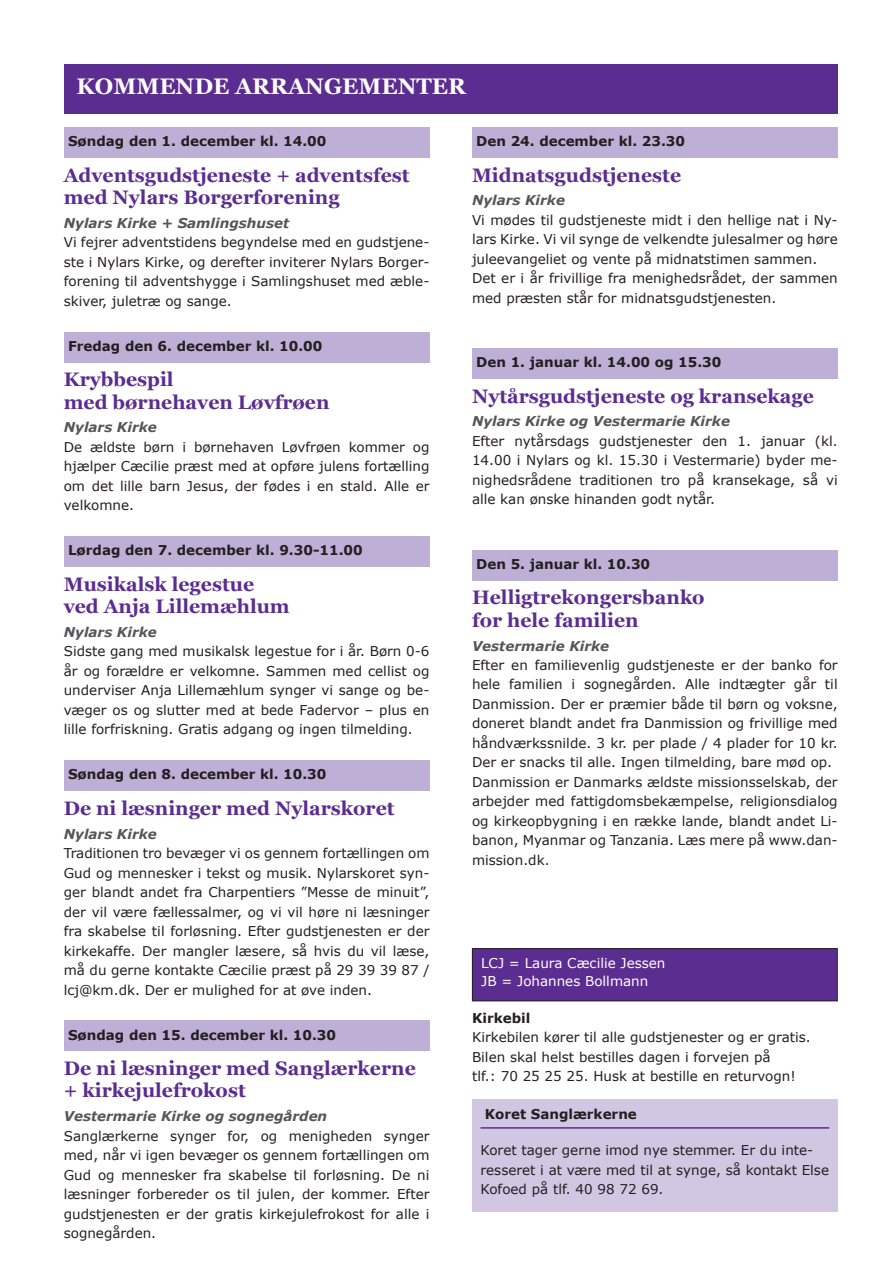
<style>
.page{position:relative;width:893px;height:1263px;background:#fff}
.page>*{position:absolute;margin:0;border:0;box-sizing:border-box;transform-origin:0 0}
.t1{font:700 22.5px "Georgia";color:#fff}
.t2{font:700 19.5px/22.5px "Georgia";color:#5c2d91}
.t3{font:13.5px/19.5px "Verdana";color:#231f20;text-align:justify}
.t4{font:700 13.5px "Verdana";color:#231f20}
.t5{font:italic 700 13.5px "Verdana";color:#565659}
.t6{font:13.5px/18px "Verdana";color:#fff}
</style>
<div class="page">
<div style="left:64px;top:64px;width:774px;height:50px;background:#5c2d91"></div>
<div style="left:64px;top:128px;width:365px;height:30px;background:#beafd6"></div>
<div style="left:64px;top:332px;width:365px;height:30px;background:#beafd6"></div>
<div style="left:64px;top:537px;width:365px;height:30px;background:#beafd6"></div>
<div style="left:64px;top:761px;width:365px;height:30px;background:#beafd6"></div>
<div style="left:64px;top:1021px;width:365px;height:30px;background:#beafd6"></div>
<div style="left:472px;top:128px;width:366px;height:30px;background:#beafd6"></div>
<div style="left:472px;top:349px;width:366px;height:30px;background:#beafd6"></div>
<div style="left:472px;top:550px;width:366px;height:30px;background:#beafd6"></div>
<div style="left:472px;top:1100px;width:366px;height:112px;background:#d1c7e3"></div>
<hr style="left:480px;top:1127px;width:349px;height:2px;background:#5c2d91">
<div style="left:472px;top:949px;width:365px;height:52px;background:#5c2d91"></div>
<div style="left:472px;top:948px;width:366px;height:53px;border:1px solid #231f20"></div>
<h1 class="t1" style="left:77px;top:69px;width:391px">KOMMENDE ARRANGEMENTER</h1>
<p class="t4" style="left:68px;top:133px;width:260px">Søndag den 1. december kl. 14.00</p>
<h2 class="t2" style="left:64px;top:163px;width:347px">Adventsgudstjeneste + adventsfest med Nylars Borgerforening</h2>
<p class="t5" style="left:64px;top:214px;width:227px">Nylars Kirke + Samlingshuset</p>
<p class="t3" style="left:64px;top:233px;width:367px">Vi fejrer adventstidens begyndelse med en gudstjene&shy;ste i Nylars Kirke, og derefter inviterer Nylars Borger&shy;forening til adventshygge i Samlingshuset med æble&shy;skiver, juletræ og sange.</p>
<p class="t4" style="left:68px;top:337px;width:256px">Fredag den 6. december kl. 10.00</p>
<h2 class="t2" style="left:64px;top:367px;width:267px">Krybbespil<br>med børnehaven Løvfrøen</h2>
<p class="t5" style="left:64px;top:419px;width:94px">Nylars Kirke</p>
<p class="t3" style="left:64px;top:437px;width:367px">De ældste børn i børnehaven Løvfrøen kommer og hjælper Cæcilie præst med at opføre julens fortælling om det lille barn Jesus, der fødes i en stald. Alle er velkomne.</p>
<p class="t4" style="left:68px;top:542px;width:296px">Lørdag den 7. december kl. 9.30-11.00</p>
<h2 class="t2" style="left:64px;top:572px;width:228px">Musikalsk legestue ved Anja Lillemæhlum</h2>
<p class="t5" style="left:64px;top:623px;width:94px">Nylars Kirke</p>
<p class="t3" style="left:64px;top:642px;width:367px">Sidste gang med musikalsk legestue for i år. Børn 0-6 år og forældre er velkomne. Sammen med cellist og underviser Anja Lillemæhlum synger vi sange og be&shy;væger os og slutter med at bede Fadervor – plus en lille forfriskning. Gratis adgang og ingen tilmelding.</p>
<p class="t4" style="left:68px;top:766px;width:260px">Søndag den 8. december kl. 10.30</p>
<h2 class="t2" style="left:64px;top:796px;width:332px">De ni læsninger med Nylarskoret</h2>
<p class="t5" style="left:64px;top:825px;width:94px">Nylars Kirke</p>
<p class="t3" style="left:64px;top:843px;width:367px">Traditionen tro bevæger vi os gennem fortællingen om Gud og mennesker i tekst og musik. Nylarskoret syn&shy;ger blandt andet fra Charpentiers ”Messe de minuit”, der vil være fællessalmer, og vi vil høre ni læsninger fra skabelse til forløsning. Efter gudstjenesten er der kirkekaffe. Der mangler læsere, så hvis du vil læse, må du gerne kontakte Cæcilie præst på 29 39 39 87 / lcj@km.dk. Der er mulighed for at øve inden.</p>
<p class="t4" style="left:68px;top:1026px;width:270px">Søndag den 15. december kl. 10.30</p>
<h2 class="t2" style="left:64px;top:1056px;width:354px">De ni læsninger med Sanglærkerne + kirkejulefrokost</h2>
<p class="t5" style="left:64px;top:1107px;width:265px">Vestermarie Kirke og sognegården</p>
<p class="t3" style="left:64px;top:1126px;width:367px">Sanglærkerne synger for, og menigheden synger med, når vi igen bevæger os gennem fortællingen om Gud og mennesker fra skabelse til forløsning. De ni læsninger forbereder os til julen, der kommer. Efter gudstjenesten er der gratis kirkejulefrokost for alle i sognegården.</p>
<p class="t4" style="left:476px;top:133px;width:210px">Den 24. december kl. 23.30</p>
<h2 class="t2" style="left:472px;top:163px;width:211px">Midnatsgudstjeneste</h2>
<p class="t5" style="left:472px;top:192px;width:94px">Nylars Kirke</p>
<p class="t3" style="left:472px;top:210px;width:367px;text-align:left">Vi mødes til gudstjeneste midt i den hellige nat i Ny&shy;lars Kirke. Vi vil synge de velkendte julesalmer og høre juleevangeliet og vente på midnatstimen sammen.<br>Det er i år frivillige fra menighedsrådet, der sammen med præsten står for midnatsgudstjenesten.</p>
<p class="t4" style="left:476px;top:354px;width:247px">Den 1. januar kl. 14.00 og 15.30</p>
<h2 class="t2" style="left:472px;top:384px;width:343px">Nytårsgudstjeneste og kransekage</h2>
<p class="t5" style="left:472px;top:413px;width:259px">Nylars Kirke og Vestermarie Kirke</p>
<p class="t3" style="left:472px;top:431px;width:367px">Efter nytårsdags gudstjenester den 1. januar (kl.<br>14.00 i Nylars og kl. 15.30 i Vestermarie) byder me&shy;nighedsrådene traditionen tro på kransekage, så vi alle kan ønske hinanden godt nytår.</p>
<p class="t4" style="left:476px;top:555px;width:175px">Den 5. januar kl. 10.30</p>
<h2 class="t2" style="left:472px;top:585px;width:234px">Helligtrekongersbanko for hele familien</h2>
<p class="t5" style="left:472px;top:637px;width:139px">Vestermarie Kirke</p>
<p class="t3" style="left:472px;top:655px;width:367px;text-align:left">Efter en familievenlig gudstjeneste er der banko for hele familien i sognegården. Alle indtægter går til Danmission. Der er præmier både til børn og voksne, doneret blandt andet fra Danmission og frivillige med håndværkssnilde. 3 kr. per plade / 4 plader for 10 kr.<br>Der er snacks til alle. Ingen tilmelding, bare mød op.<br>Danmission er Danmarks ældste missionsselskab, der arbejder med fattigdomsbekæmpelse, religionsdialog og kirkeopbygning i en række lande, blandt andet Li&shy;banon, Myanmar og Tanzania. Læs mere på www.dan&shy;mission.dk.</p>
<p class="t6" style="left:481px;top:954px;width:186px">LCJ = Laura Cæcilie Jessen<br>JB = Johannes Bollmann</p>
<p class="t4" style="left:472px;top:1009px;width:60px">Kirkebil</p>
<p class="t3" style="left:472px;top:1027px;width:340px;text-align:left">Kirkebilen kører til alle gudstjenester og er gratis.<br>Bilen skal helst bestilles dagen i forvejen på<br>tlf.: 70 25 25 25. Husk at bestille en returvogn!</p>
<p class="t4" style="left:485px;top:1105px;width:154px">Koret Sanglærkerne</p>
<p class="t3" style="left:480px;top:1141px;width:350px;text-align:left">Koret tager gerne imod nye stemmer. Er du inte&shy;resseret i at være med til at synge, så kontakt Else<br>Kofoed på tlf. 40 98 72 69.</p>
</div>
